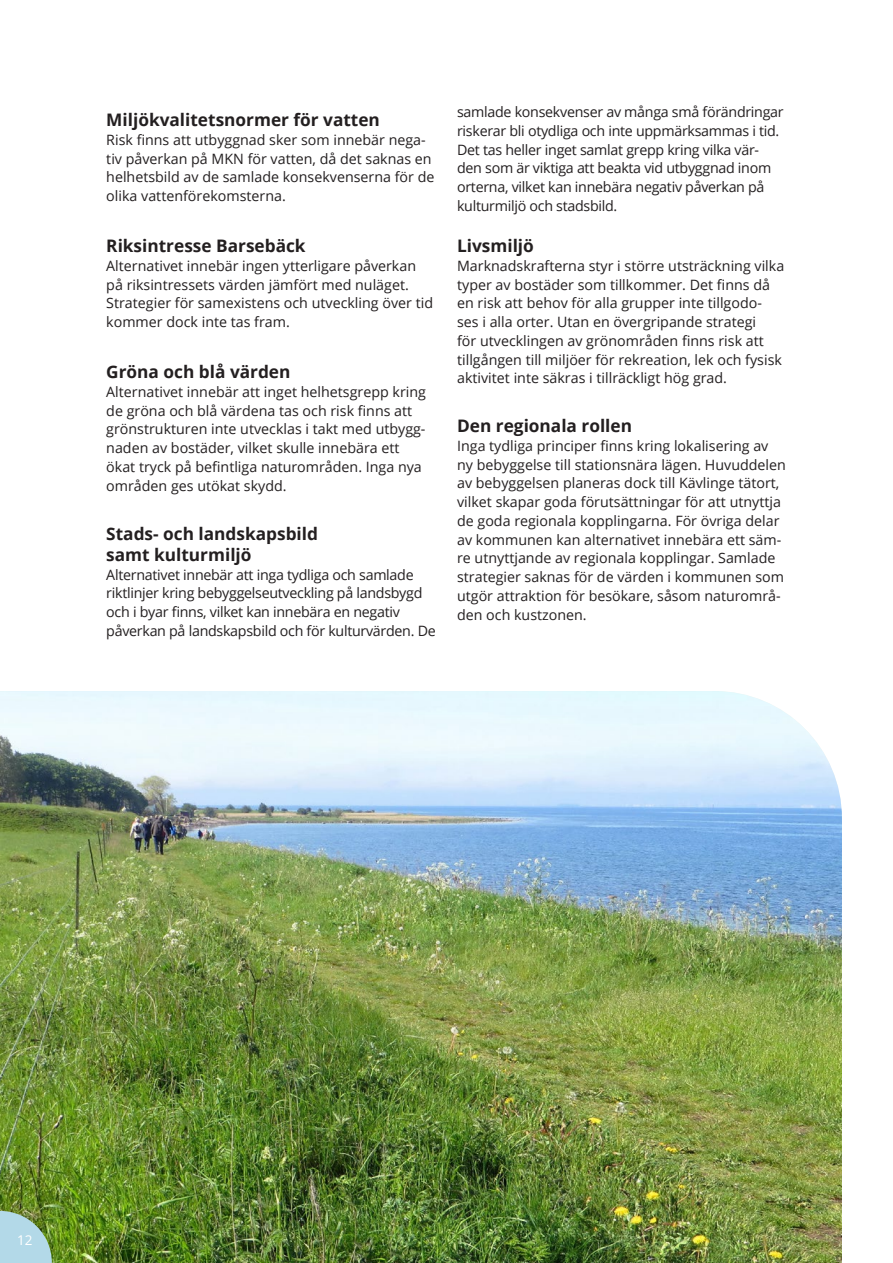
<style>
.page{position:relative;width:893px;height:1263px;background:#fff}
.page>*{position:absolute;margin:0;border:0;box-sizing:border-box;transform-origin:0 0}
.t1{font:700 17.25px/20.7px "Open Sans";color:#231f20}
.t2{font:14.25px/18.8px "Open Sans";color:#231f20}
.t3{font:14.25px/18.8px "Open Sans";letter-spacing:-.02em;color:#231f20}
.t4{font:13.5px "Open Sans";color:#fff}
</style>
<div class="page">
<img style="left:0;top:691px;width:842px;height:572px">
<svg style="left:0;top:1211px;width:52px;height:52px;background:#a2c6bf"></svg>
<p class="t1" style="left:106px;top:109px;width:275px">Miljökvalitetsnormer för vatten</p>
<p class="t2" style="left:106px;top:130px;width:330px">Risk finns att utbyggnad sker som innebär nega&shy;tiv påverkan på MKN för vatten, då det saknas en helhetsbild av de samlade konsekvenserna för de olika vattenförekomsterna.</p>
<p class="t1" style="left:106px;top:235px;width:201px">Riksintresse Barsebäck</p>
<p class="t2" style="left:106px;top:256px;width:328px">Alternativet innebär ingen ytterligare påverkan på riksintressets värden jämfört med nuläget.<br>Strategier för samexistens och utveckling över tid kommer dock inte tas fram.</p>
<p class="t1" style="left:106px;top:361px;width:186px">Gröna och blå värden</p>
<p class="t2" style="left:106px;top:382px;width:321px">Alternativet innebär att inget helhetsgrepp kring de gröna och blå värdena tas och risk finns att grönstrukturen inte utvecklas i takt med utbygg&shy;naden av bostäder, vilket skulle innebära ett ökat tryck på befintliga naturområden. Inga nya områden ges utökat skydd.</p>
<p class="t1" style="left:106px;top:523px;width:213px">Stads- och landskapsbild samt kulturmiljö</p>
<p class="t3" style="left:106px;top:565px;width:331px">Alternativet innebär att inga tydliga och samlade riktlinjer kring bebyggelseutveckling på landsbygd och i byar finns, vilket kan innebära en negativ påverkan på landskapsbild och för kulturvärden. De</p>
<p class="t3" style="left:457px;top:102px;width:328px">samlade konsekvenser av många små förändringar riskerar bli otydliga och inte uppmärksammas i tid.<br>Det tas heller inget samlat grepp kring vilka vär&shy;den som är viktiga att beakta vid utbyggnad inom orterna, vilket kan innebära negativ påverkan på kulturmiljö och stadsbild.</p>
<p class="t1" style="left:457px;top:235px;width:78px">Livsmiljö</p>
<p class="t2" style="left:457px;top:256px;width:329px">Marknadskrafterna styr i större utsträckning vilka typer av bostäder som tillkommer. Det finns då en risk att behov för alla grupper inte tillgodo&shy;ses i alla orter. Utan en övergripande strategi<br>för utvecklingen av grönområden finns risk att tillgången till miljöer för rekreation, lek och fysisk aktivitet inte säkras i tillräckligt hög grad.</p>
<p class="t1" style="left:457px;top:415px;width:176px">Den regionala rollen</p>
<p class="t2" style="left:457px;top:436px;width:330px">Inga tydliga principer finns kring lokalisering av ny bebyggelse till stationsnära lägen. Huvuddelen av bebyggelsen planeras dock till Kävlinge tätort, vilket skapar goda förutsättningar för att utnyttja de goda regionala kopplingarna. För övriga delar av kommunen kan alternativet innebära ett säm&shy;re utnyttjande av regionala kopplingar. Samlade strategier saknas för de värden i kommunen som utgör attraktion för besökare, såsom naturområ&shy;den och kustzonen.</p>
<p class="t4" style="left:17px;top:1230px;width:17px">12</p>
</div>
